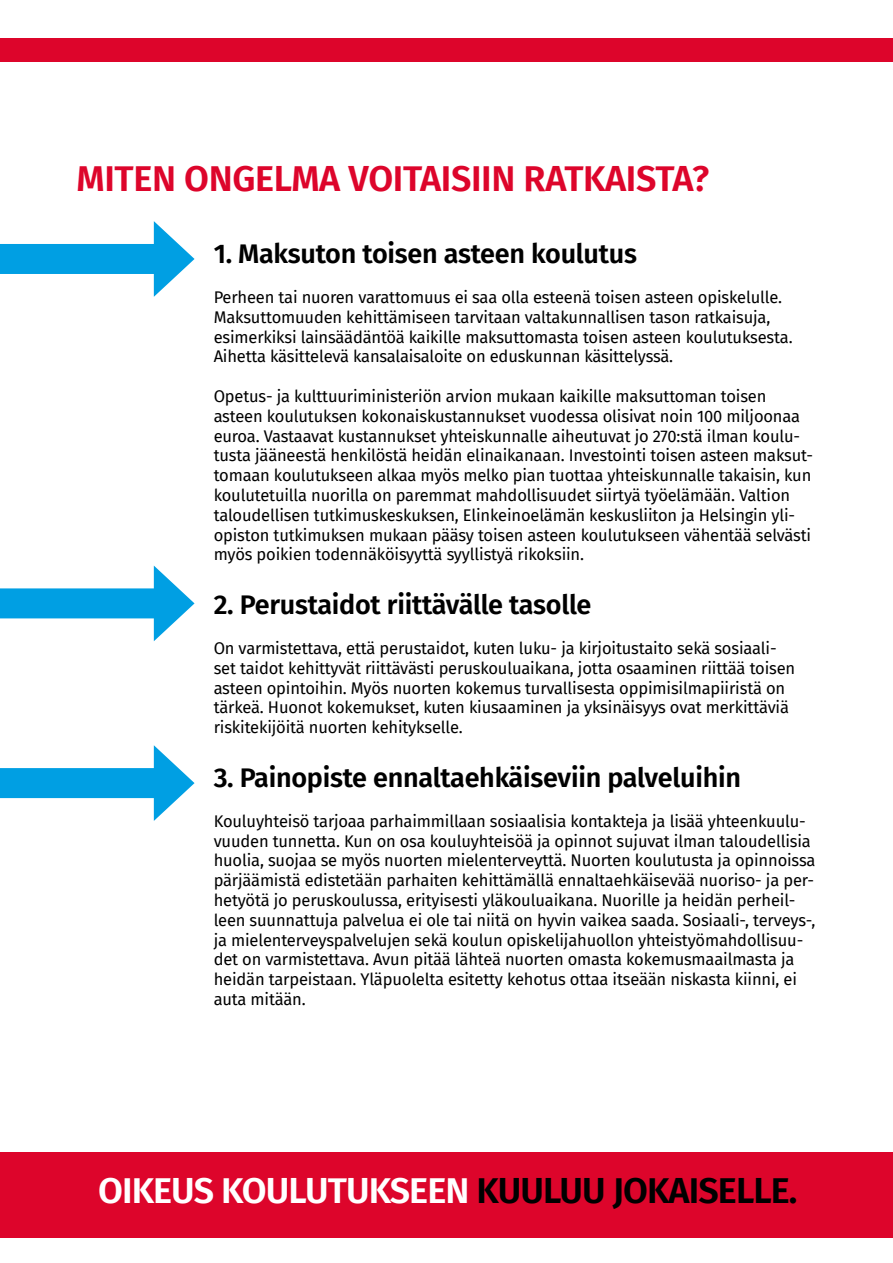
<style>
.page{position:relative;width:893px;height:1263px;background:#fff}
.page>*{position:absolute;margin:0;border:0;box-sizing:border-box;transform-origin:0 0}
.t1{font:600 36px "Fira Sans";letter-spacing:-.025em;color:#fff}
.t2{font:600 36px "Fira Sans";letter-spacing:-.01em;color:#dd052b}
.t3{font:600 27px "Fira Sans";letter-spacing:-.01em;color:#000}
.t4{font:16.5px/19.8px "Fira Sans";letter-spacing:-.01em;color:#000}
.s1{color:#000}
</style>
<div class="page">
<div style="left:0;top:1152px;width:893px;height:85px;background:#dd052b"></div>
<div style="left:0;top:38px;width:893px;height:24px;background:#dd052b"></div>
<div style="left:0;top:244px;width:168px;height:30px;background:#009fe3"></div>
<svg style="left:154px;top:221px;width:41px;height:76px"></svg>
<div style="left:0;top:588px;width:168px;height:30px;background:#009fe3"></div>
<svg style="left:154px;top:566px;width:41px;height:75px"></svg>
<div style="left:0;top:768px;width:168px;height:30px;background:#009fe3"></div>
<svg style="left:154px;top:745px;width:41px;height:76px"></svg>
<h1 class="t2" style="left:77px;top:149px;width:634px">MITEN ONGELMA VOITAISIIN RATKAISTA?</h1>
<h2 class="t3" style="left:214px;top:232px;width:425px">1. Maksuton toisen asteen koulutus</h2>
<p class="t4" style="left:214px;top:287px;width:580px">Perheen tai nuoren varattomuus ei saa olla esteenä toisen asteen opiskelulle.<br>Maksuttomuuden kehittämiseen tarvitaan valtakunnallisen tason ratkaisuja, esimerkiksi lainsäädäntöä kaikille maksuttomasta toisen asteen koulutuksesta.<br>Aihetta käsittelevä kansalaisaloite on eduskunnan käsittelyssä.</p>
<p class="t4" style="left:214px;top:386px;width:601px">Opetus- ja kulttuuriministeriön arvion mukaan kaikille maksuttoman toisen asteen koulutuksen kokonaiskustannukset vuodessa olisivat noin 100 miljoonaa euroa. Vastaavat kustannukset yhteiskunnalle aiheutuvat jo 270:stä ilman koulu&shy;tusta jääneestä henkilöstä heidän elinaikanaan. Investointi toisen asteen maksut&shy;tomaan koulutukseen alkaa myös melko pian tuottaa yhteiskunnalle takaisin, kun koulutetuilla nuorilla on paremmat mahdollisuudet siirtyä työelämään. Valtion taloudellisen tutkimuskeskuksen, Elinkeinoelämän keskusliiton ja Helsingin yli&shy;opiston tutkimuksen mukaan pääsy toisen asteen koulutukseen vähentää selvästi myös poikien todennäköisyyttä syyllistyä rikoksiin.</p>
<h2 class="t3" style="left:214px;top:583px;width:379px">2. Perustaidot riittävälle tasolle</h2>
<p class="t4" style="left:214px;top:638px;width:583px">On varmistettava, että perustaidot, kuten luku- ja kirjoitustaito sekä sosiaali&shy;set taidot kehittyvät riittävästi peruskouluaikana, jotta osaaminen riittää toisen asteen opintoihin. Myös nuorten kokemus turvallisesta oppimisilmapiiristä on tärkeä. Huonot kokemukset, kuten kiusaaminen ja yksinäisyys ovat merkittäviä riskitekijöitä nuorten kehitykselle.</p>
<h2 class="t3" style="left:214px;top:756px;width:529px">3. Painopiste ennaltaehkäiseviin palveluihin</h2>
<p class="t4" style="left:214px;top:811px;width:603px">Kouluyhteisö tarjoaa parhaimmillaan sosiaalisia kontakteja ja lisää yhteenkuulu&shy;vuuden tunnetta. Kun on osa kouluyhteisöä ja opinnot sujuvat ilman taloudellisia huolia, suojaa se myös nuorten mielenterveyttä. Nuorten koulutusta ja opinnoissa pärjäämistä edistetään parhaiten kehittämällä ennaltaehkäisevää nuoriso- ja per&shy;hetyötä jo peruskoulussa, erityisesti yläkouluaikana. Nuorille ja heidän perheil&shy;leen suunnattuja palvelua ei ole tai niitä on hyvin vaikea saada. Sosiaali-, terveys-, ja mielenterveyspalvelujen sekä koulun opiskelijahuollon yhteistyömahdollisuu&shy;det on varmistettava. Avun pitää lähteä nuorten omasta kokemusmaailmasta ja heidän tarpeistaan. Yläpuolelta esitetty kehotus ottaa itseään niskasta kiinni, ei auta mitään.</p>
<h1 class="t1" style="left:98px;top:1160px;width:701px">OIKEUS KOULUTUKSEEN <span class="s1">KUULUU JOKAISELLE.</span></h1>
</div>
